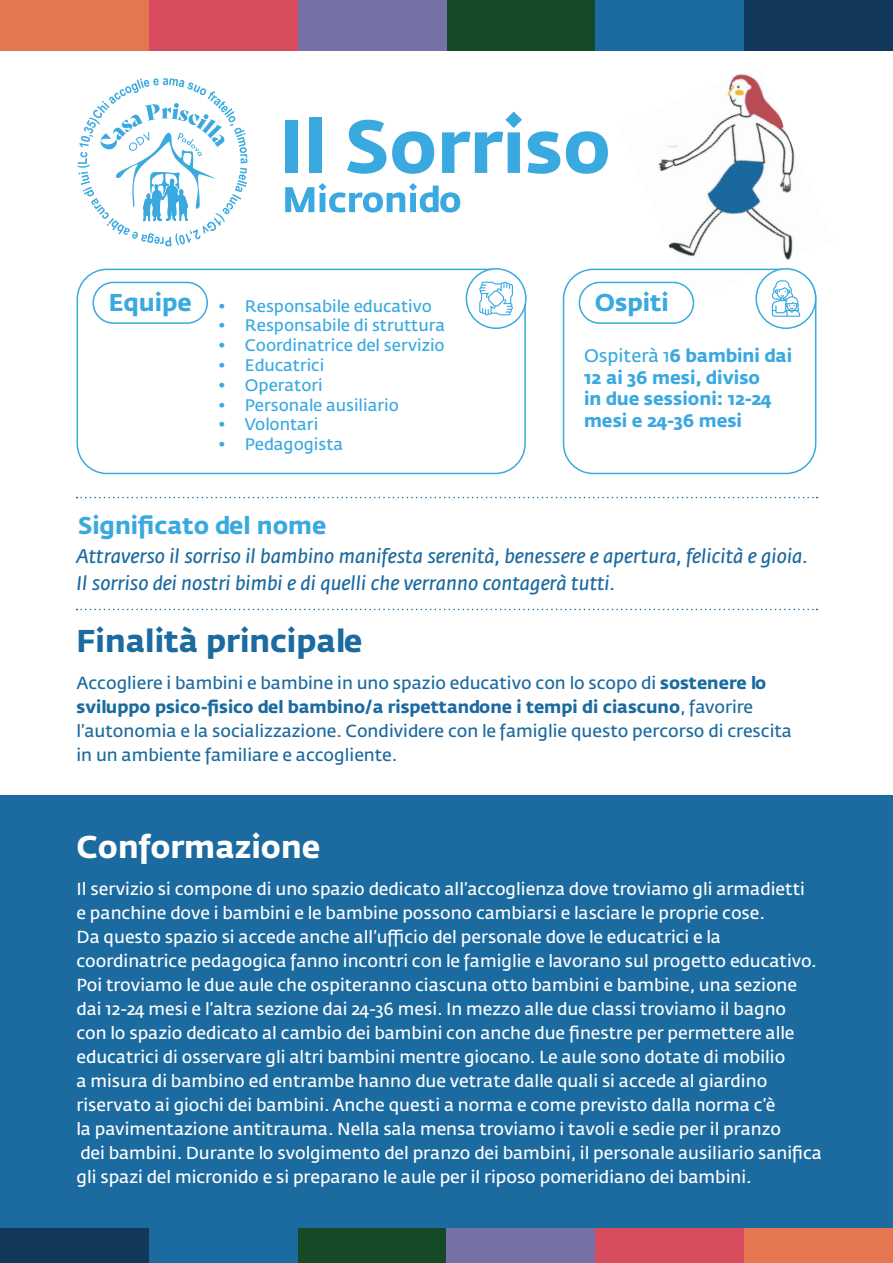
<style>
.page{position:relative;width:893px;height:1263px;background:#fff}
.page>*{position:absolute;margin:0;border:0;box-sizing:border-box;transform-origin:0 0}
.t1{font:700 31.2px "Fedra Sans Pro";color:#1b6aa0}
.t2{font:700 31.2px "Fedra Sans Pro";color:#fff}
.t3{font:700 24px "Fedra Sans Pro";color:#39a9e0}
.t4{font:italic 19.5px/27px "Fedra Sans Pro";color:#1b6aa0}
.t5{font:700 18px/21.6px "Fedra Sans Pro";color:#39a9e0}
.t6{font:17.25px/24px "Fedra Sans Pro";color:#fff}
.t7{font:17.25px/24px "Fedra Sans Pro";color:#1b6aa0}
.t8{font:16.5px "Fedra Sans Pro";color:#39a9e0}
.s1{font-weight:400}
.s2{font-weight:700}
</style>
<div class="page">
<img style="left:618px;top:73px;width:199px;height:227px">
<div style="left:563px;top:269px;width:253px;height:205px;border:2px solid #39a9e0;border-radius:30px"></div>
<div style="left:77px;top:269px;width:449px;height:205px;border:2px solid #39a9e0;border-radius:30px"></div>
<div style="left:756px;top:269px;width:60px;height:59px;background:#fff;border-radius:50%"></div>
<div style="left:755px;top:268px;width:61px;height:61px;border:2px solid #39a9e0;border-radius:50%"></div>
<div style="left:466px;top:269px;width:60px;height:59px;background:#fff;border-radius:50%"></div>
<div style="left:466px;top:268px;width:61px;height:61px;border:2px solid #39a9e0;border-radius:50%"></div>
<svg style="left:772px;top:280px;width:28px;height:37px"></svg>
<div style="left:149px;top:1203px;width:149px;height:60px;background:#1b6aa0"></div>
<div style="left:0;top:1203px;width:149px;height:60px;background:#11385b"></div>
<div style="left:298px;top:1203px;width:148px;height:60px;background:#164a27"></div>
<div style="left:446px;top:1203px;width:149px;height:60px;background:#7671a7"></div>
<div style="left:595px;top:1203px;width:149px;height:60px;background:#d74d5d"></div>
<div style="left:744px;top:1203px;width:149px;height:60px;background:#e47750"></div>
<div style="left:595px;top:0;width:149px;height:50px;background:#1b6aa0"></div>
<div style="left:744px;top:0;width:149px;height:50px;background:#11385b"></div>
<div style="left:446px;top:0;width:149px;height:50px;background:#164a27"></div>
<div style="left:298px;top:0;width:148px;height:50px;background:#7671a7"></div>
<div style="left:149px;top:0;width:149px;height:50px;background:#d74d5d"></div>
<div style="left:0;top:0;width:149px;height:50px;background:#e47750"></div>
<svg style="left:77px;top:609px;width:740px;height:1px"></svg>
<svg style="left:77px;top:497px;width:740px;height:1px"></svg>
<div style="left:92px;top:282px;width:116px;height:42px;border:2px solid #39a9e0;border-radius:20px"></div>
<div style="left:579px;top:282px;width:115px;height:42px;border:2px solid #39a9e0;border-radius:20px"></div>
<div style="left:0;top:795px;width:893px;height:433px;background:#1b6aa0"></div>
<svg style="left:479px;top:282px;width:34px;height:33px"></svg>
<svg style="left:78px;top:78px;width:169px;height:168px"></svg>
<div style="left:286px;top:120px;width:12px;height:53px;background:#39a9e0"></div>
<div style="left:309px;top:117px;width:12px;height:56px;background:#39a9e0"></div>
<svg style="left:347px;top:120px;width:39px;height:54px"></svg>
<svg style="left:392px;top:131px;width:42px;height:43px"></svg>
<svg style="left:442px;top:112px;width:80px;height:61px"></svg>
<svg style="left:528px;top:131px;width:32px;height:43px"></svg>
<svg style="left:566px;top:131px;width:42px;height:43px"></svg>
<svg style="left:285px;top:183px;width:175px;height:30px"></svg>
<p class="t3" style="left:109px;top:287px;width:85px">Equipe</p>
<p class="t8" style="left:218px;top:296px;width:216px">• Responsabile educativo</p>
<p class="t3" style="left:595px;top:287px;width:75px">Ospiti</p>
<p class="t8" style="left:218px;top:316px;width:229px">• Responsabile di struttura</p>
<p class="t8" style="left:218px;top:335px;width:228px">• Coordinatrice del servizio</p>
<p class="t8" style="left:218px;top:355px;width:108px">• Educatrici</p>
<p class="t8" style="left:218px;top:375px;width:106px">• Operatori</p>
<p class="t8" style="left:218px;top:395px;width:182px">• Personale ausiliario</p>
<p class="t8" style="left:218px;top:415px;width:102px">• Volontari</p>
<p class="t8" style="left:218px;top:434px;width:127px">• Pedagogista</p>
<p class="t5" style="left:584px;top:345px;width:210px"><span class="s1">Ospiterà 1</span>6 bambini dai<br>12 ai 36 mesi, diviso<br>in due sessioni: 12-24 mesi e 24-36 mesi</p>
<p class="t3" style="left:78px;top:510px;width:250px">Significato del nome</p>
<p class="t4" style="left:77px;top:542px;width:733px">Attraverso il sorriso il bambino manifesta serenità, benessere e apertura, felicità e gioia.<br>Il sorriso dei nostri bimbi e di quelli che verranno contagerà tutti.</p>
<p class="t1" style="left:77px;top:620px;width:287px">Finalità principale</p>
<p class="t7" style="left:77px;top:671px;width:717px">Accogliere i bambini e bambine in uno spazio educativo con lo scopo di <span class="s2">sostenere lo sviluppo psico-fisico del bambino/a rispettandone i tempi di ciascuno</span>, favorire l’autonomia e la socializzazione. Condividere con le famiglie questo percorso di crescita</p>
<p class="t7" style="left:77px;top:743px;width:322px">in un ambiente familiare e accogliente.</p>
<p class="t2" style="left:77px;top:827px;width:245px">Conformazione</p>
<p class="t6" style="left:77px;top:877px;width:730px">Il servizio si compone di uno spazio dedicato all’accoglienza dove troviamo gli armadietti</p>
<p class="t6" style="left:77px;top:901px;width:690px">e panchine dove i bambini e le bambine possono cambiarsi e lasciare le proprie cose.</p>
<p class="t6" style="left:77px;top:925px;width:742px">Da questo spazio si accede anche all’ufficio del personale dove le educatrici e la coordinatrice pedagogica fanno incontri con le famiglie e lavorano sul progetto educativo.<br>Poi troviamo le due aule che ospiteranno ciascuna otto bambini e bambine, una sezione dai 12-24 mesi e l’altra sezione dai 24-36 mesi. In mezzo alle due classi troviamo il bagno con lo spazio dedicato al cambio dei bambini con anche due finestre per permettere alle educatrici di osservare gli altri bambini mentre giocano. Le aule sono dotate di mobilio<br>a misura di bambino ed entrambe hanno due vetrate dalle quali si accede al giardino riservato ai giochi dei bambini. Anche questi a norma e come previsto dalla norma c’è</p>
<p class="t6" style="left:77px;top:1117px;width:706px">la pavimentazione antitrauma. Nella sala mensa troviamo i tavoli e sedie per il pranzo</p>
<p class="t6" style="left:77px;top:1141px;width:747px">dei bambini. Durante lo svolgimento del pranzo dei bambini, il personale ausiliario sanifica gli spazi del micronido e si preparano le aule per il riposo pomeridiano dei bambini.</p>
</div>
